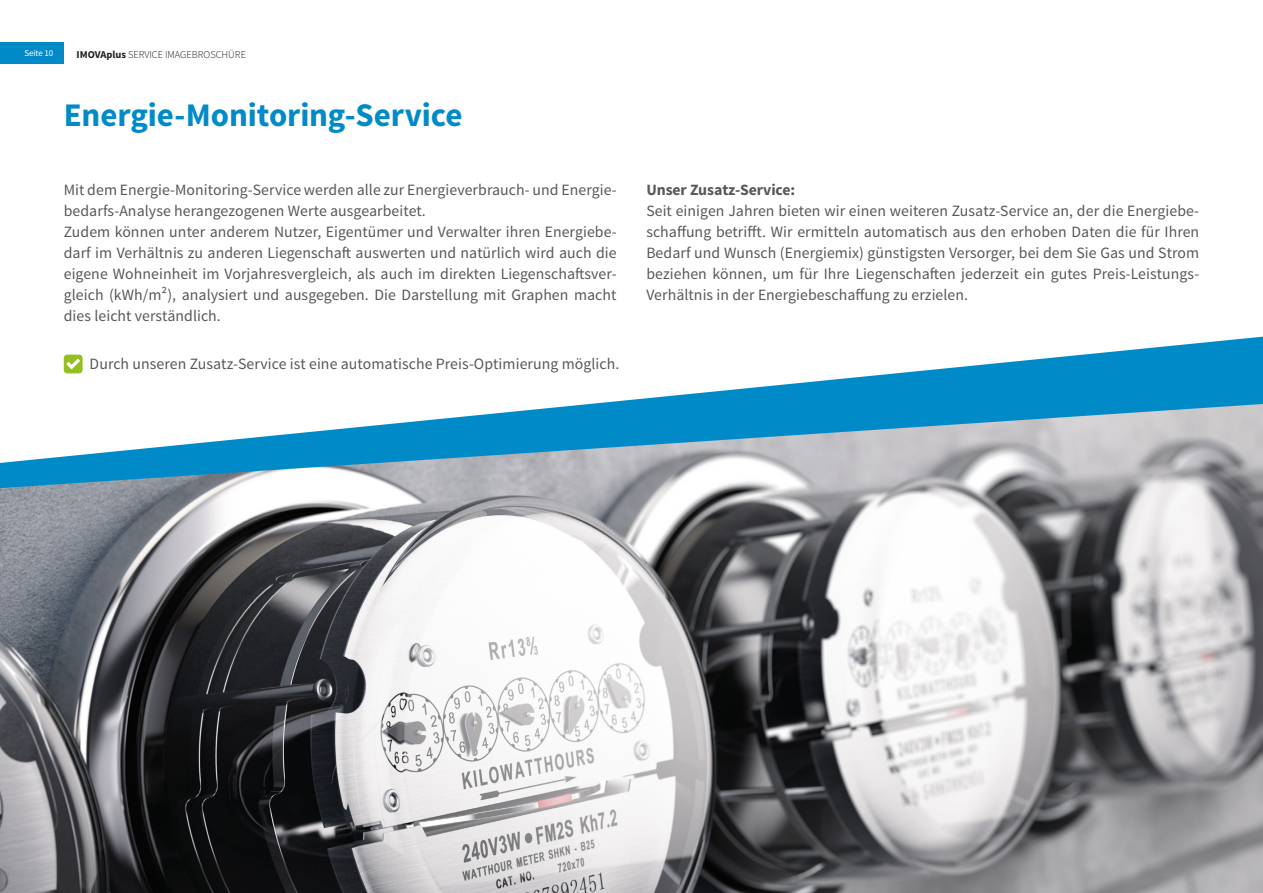
<style>
.page{position:relative;width:1263px;height:893px;background:#fff}
.page>*{position:absolute;margin:0;border:0;box-sizing:border-box;transform-origin:0 0}
.copy{font:700 33px "Source Sans Pro";letter-spacing:-.005em;color:#008bc8}
.t1{font:15.75px/21px "Source Sans Pro";letter-spacing:.005em;color:#57585a;text-align:justify}
.t2{font:700 15.75px "Source Sans Pro";letter-spacing:-.005em;color:#57585a}
.Copy_Block{font:300 10.5px "Source Sans Pro";color:#231f20}
.Copy_Block-2{font:9px "Source Sans Pro";letter-spacing:-.01em;color:#fff}
.s1{font-weight:700}
</style>
<div class="page">
<img style="left:0;top:488px;width:1263px;height:405px">
<svg style="left:0;top:337px;width:1263px;height:151px"></svg>
<div style="left:0;top:43px;width:64px;height:21px;background:#008bc8"></div>
<svg style="left:64px;top:355px;width:19px;height:18px"></svg>
<p class="Copy_Block-2" style="left:24px;top:48px;width:30px">Seite 10</p>
<p class="Copy_Block" style="left:77px;top:48px;width:171px"><span class="s1">IMOVAplus</span> SERVICE IMAGEBROSCHÜRE</p>
<p class="copy" style="left:64px;top:94px;width:400px">Energie-Monitoring-Service</p>
<p class="t1" style="left:64px;top:180px;width:554px">Mit dem Energie-Monitoring-Service werden alle zur Energieverbrauch- und Energie&shy;bedarfs-Analyse herangezogenen Werte ausgearbeitet.</p>
<p class="t1" style="left:64px;top:222px;width:554px">Zudem können unter anderem Nutzer, Eigentümer und Verwalter ihren Energiebe&shy;darf im Verhältnis zu anderen Liegenschaft auswerten und natürlich wird auch die eigene Wohneinheit im Vorjahresvergleich, als auch im direkten Liegenschaftsver&shy;gleich (kWh/m²), analysiert und ausgegeben. Die Darstellung mit Graphen macht dies leicht verständlich.</p>
<p class="t1" style="left:90px;top:354px;width:531px">Durch unseren Zusatz-Service ist eine automatische Preis-Optimierung möglich.</p>
<p class="t2" style="left:646px;top:180px;width:150px">Unser Zusatz-Service:</p>
<p class="t1" style="left:646px;top:201px;width:554px">Seit einigen Jahren bieten wir einen weiteren Zusatz-Service an, der die Energiebe&shy;schaffung betrifft. Wir ermitteln automatisch aus den erhoben Daten die für Ihren Bedarf und Wunsch (Energiemix) günstigsten Versorger, bei dem Sie Gas und Strom beziehen können, um für Ihre Liegenschaften jederzeit ein gutes Preis-Leistungs-Verhältnis in der Energiebeschaffung zu erzielen.</p>
</div>
